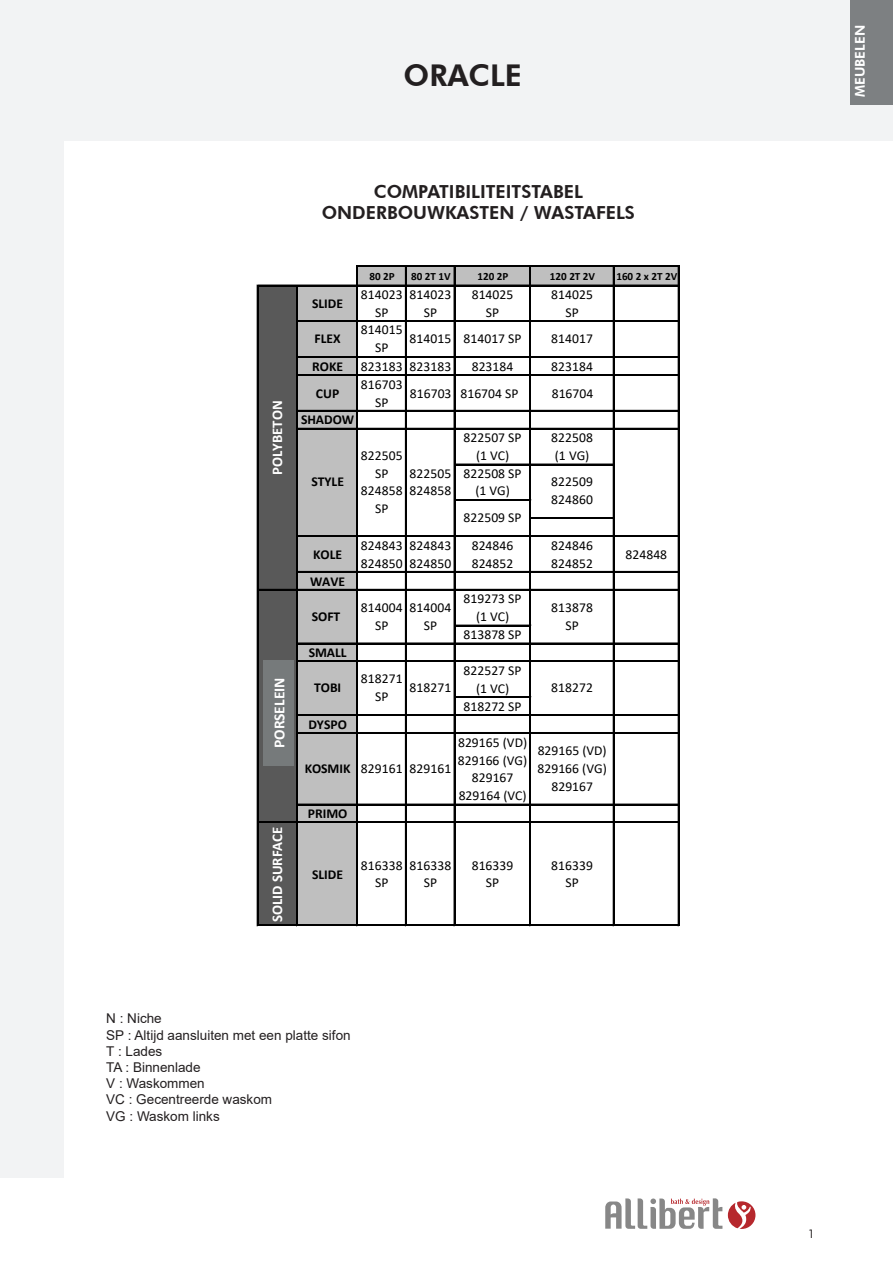
<style>
.page{position:relative;width:893px;height:1263px;background:#fff}
.page>*{position:absolute;margin:0;border:0;box-sizing:border-box;transform-origin:0 0}
.t1{font:800 30px "Futura BT";color:#231f20}
.t2{font:800 18px/21.6px "Futura BT";color:#231f20;text-align:center}
.t3{font:700 15.45px "Calibri";color:#fff}
.t4{font:700 14.85px "Calibri";color:#fff}
.t5{font:13.65px/17.9px "Calibri";letter-spacing:.005em;color:#000;text-align:center}
.t6{font:700 13.65px "Calibri";color:#000}
.t7{font:13.5px/16.2px "Arial";color:#231f20}
.t8{font:800 13.5px "Futura BT";color:#fff}
.t9{font:12px "Futura BT";color:#231f20}
.t10{font:700 11.1px "Calibri";color:#000}
.s1{font-weight:700}
</style>
<div class="page">
<div style="left:0;top:0;width:893px;height:140px;background:#f2f3f4"></div>
<svg style="left:605px;top:1198px;width:117px;height:31px"></svg>
<svg style="left:728px;top:1201px;width:27px;height:28px"></svg>
<div style="left:357px;top:266px;width:322px;height:20px;background:#bfbfbf"></div>
<div style="left:258px;top:286px;width:39px;height:639px;background:#595959"></div>
<div style="left:297px;top:286px;width:60px;height:639px;background:#bfbfbf"></div>
<hr style="left:356px;top:266px;width:1px;height:660px;background:#000">
<hr style="left:357px;top:266px;width:1px;height:660px;background:#000">
<hr style="left:405px;top:267px;width:1px;height:659px;background:#000">
<hr style="left:454px;top:267px;width:1px;height:659px;background:#000">
<hr style="left:529px;top:267px;width:1px;height:659px;background:#000">
<hr style="left:530px;top:267px;width:1px;height:659px;background:#000">
<hr style="left:613px;top:267px;width:1px;height:659px;background:#000">
<hr style="left:678px;top:267px;width:1px;height:659px;background:#000">
<hr style="left:257px;top:285px;width:1px;height:641px;background:#000">
<hr style="left:296px;top:286px;width:2px;height:640px;background:#000">
<hr style="left:358px;top:265px;width:321px;height:1px;background:#000">
<hr style="left:358px;top:266px;width:321px;height:1px;background:#000">
<hr style="left:258px;top:285px;width:421px;height:1px;background:#000">
<hr style="left:298px;top:321px;width:381px;height:1px;background:#000">
<hr style="left:298px;top:356px;width:381px;height:1px;background:#000">
<hr style="left:298px;top:357px;width:381px;height:1px;background:#000">
<hr style="left:298px;top:374px;width:381px;height:2px;background:#000">
<hr style="left:298px;top:410px;width:381px;height:1px;background:#000">
<hr style="left:298px;top:428px;width:381px;height:1px;background:#000">
<hr style="left:455px;top:464px;width:159px;height:1px;background:#000">
<hr style="left:455px;top:500px;width:76px;height:1px;background:#000">
<hr style="left:531px;top:517px;width:83px;height:1px;background:#000">
<hr style="left:531px;top:518px;width:83px;height:1px;background:#000">
<hr style="left:298px;top:535px;width:381px;height:2px;background:#000">
<hr style="left:298px;top:571px;width:381px;height:1px;background:#000">
<hr style="left:258px;top:589px;width:421px;height:1px;background:#000">
<hr style="left:455px;top:625px;width:76px;height:1px;background:#000">
<hr style="left:298px;top:643px;width:381px;height:1px;background:#000">
<hr style="left:298px;top:661px;width:381px;height:1px;background:#000">
<hr style="left:455px;top:696px;width:76px;height:1px;background:#000">
<hr style="left:455px;top:697px;width:76px;height:1px;background:#000">
<hr style="left:298px;top:714px;width:381px;height:2px;background:#000">
<hr style="left:298px;top:732px;width:381px;height:2px;background:#000">
<hr style="left:298px;top:804px;width:381px;height:1px;background:#000">
<hr style="left:258px;top:822px;width:421px;height:1px;background:#000">
<hr style="left:258px;top:924px;width:421px;height:1px;background:#000">
<hr style="left:258px;top:925px;width:421px;height:1px;background:#000">
<div style="left:850px;top:0;width:43px;height:105px;background:#7d8082"></div>
<div style="left:264px;top:660px;width:30px;height:105px;background:#767a7b"></div>
<div style="left:0;top:132px;width:64px;height:1046px;background:#f2f3f4"></div>
<h1 class="t1" style="left:404px;top:57px;width:120px">ORACLE</h1>
<h2 class="t2" style="left:322px;top:180px;width:315px">COMPATIBILITEITSTABEL<br>ONDERBOUWKASTEN / WASTAFELS</h2>
<p class="t10" style="left:369px;top:268px;width:27px">80 2P</p>
<p class="t10" style="left:411px;top:268px;width:41px">80 2T 1V</p>
<p class="t10" style="left:477px;top:268px;width:32px">120 2P</p>
<p class="t10" style="left:550px;top:268px;width:47px">120 2T 2V</p>
<p class="t10" style="left:616px;top:268px;width:62px">160 2 x 2T 2V</p>
<p class="t6" style="left:312px;top:294px;width:33px">SLIDE</p>
<p class="t5" style="left:361px;top:285px;width:43px">814023<br>SP</p>
<p class="t5" style="left:410px;top:285px;width:43px">814023<br>SP</p>
<p class="t5" style="left:472px;top:285px;width:43px">814025<br>SP</p>
<p class="t5" style="left:551px;top:285px;width:43px">814025<br>SP</p>
<p class="t4" style="left:267px;top:475px;width:76px;rotate:-90deg">POLYBETON</p>
<p class="t4" style="left:267px;top:744px;width:78px;rotate:-90deg">CERAMIQUE</p>
<p class="t3" style="left:268px;top:748px;width:72px;rotate:-90deg">PORSELEIN</p>
<p class="t4" style="left:267px;top:922px;width:97px;rotate:-90deg">SOLID SURFACE</p>
<p class="t6" style="left:315px;top:329px;width:28px">FLEX</p>
<p class="t5" style="left:361px;top:321px;width:43px">814015<br>SP</p>
<p class="t5" style="left:410px;top:329px;width:43px">814015</p>
<p class="t5" style="left:551px;top:329px;width:43px">814017</p>
<p class="t5" style="left:464px;top:329px;width:59px">814017 SP</p>
<p class="t6" style="left:312px;top:357px;width:32px">ROKE</p>
<p class="t5" style="left:361px;top:357px;width:92px">823183 823183</p>
<p class="t5" style="left:472px;top:357px;width:43px">823184</p>
<p class="t5" style="left:551px;top:357px;width:43px">823184</p>
<p class="t6" style="left:316px;top:383px;width:25px">CUP</p>
<p class="t5" style="left:361px;top:375px;width:43px">816703<br>SP</p>
<p class="t5" style="left:410px;top:384px;width:110px">816703 816704 SP</p>
<p class="t5" style="left:552px;top:384px;width:43px">816704</p>
<p class="t6" style="left:301px;top:410px;width:55px">SHADOW</p>
<p class="t5" style="left:464px;top:429px;width:59px">822507 SP (1 VC)</p>
<p class="t5" style="left:551px;top:429px;width:43px;text-align:left">822508 (1 VG)</p>
<p class="t5" style="left:361px;top:446px;width:43px">822505<br>SP<br>824858<br>SP</p>
<p class="t5" style="left:410px;top:464px;width:43px;text-align:left">822505<br>824858</p>
<p class="t5" style="left:464px;top:464px;width:59px">822508 SP (1 VG)</p>
<p class="t5" style="left:551px;top:473px;width:43px;text-align:left">822509<br>824860</p>
<p class="t5" style="left:464px;top:508px;width:59px">822509 SP</p>
<p class="t6" style="left:311px;top:472px;width:34px">STYLE</p>
<p class="t6" style="left:313px;top:544px;width:30px">KOLE</p>
<p class="t5" style="left:361px;top:536px;width:43px;text-align:left">824843<br>824850</p>
<p class="t5" style="left:410px;top:536px;width:43px;text-align:left">824843<br>824850</p>
<p class="t5" style="left:472px;top:536px;width:43px;text-align:left">824846<br>824852</p>
<p class="t5" style="left:551px;top:536px;width:43px;text-align:left">824846<br>824852</p>
<p class="t5" style="left:625px;top:545px;width:43px">824848</p>
<p class="t6" style="left:310px;top:571px;width:37px">WAVE</p>
<p class="t5" style="left:464px;top:590px;width:59px">819273 SP (1 VC)<br>813878 SP</p>
<p class="t6" style="left:309px;top:643px;width:39px">SMALL</p>
<p class="t5" style="left:464px;top:661px;width:59px">822527 SP (1 VC)<br>818272 SP</p>
<p class="t6" style="left:308px;top:714px;width:40px">DYSPO</p>
<p class="t5" style="left:305px;top:759px;width:148px"><span class="s1">KOSMIK</span> 829161 829161</p>
<p class="t6" style="left:312px;top:606px;width:30px">SOFT</p>
<p class="t5" style="left:361px;top:598px;width:43px">814004<br>SP</p>
<p class="t5" style="left:410px;top:598px;width:43px">814004<br>SP</p>
<p class="t5" style="left:551px;top:598px;width:43px">813878<br>SP</p>
<p class="t6" style="left:314px;top:678px;width:29px">TOBI</p>
<p class="t5" style="left:361px;top:669px;width:43px">818271<br>SP</p>
<p class="t5" style="left:410px;top:678px;width:43px">818271</p>
<p class="t5" style="left:551px;top:678px;width:43px">818272</p>
<p class="t5" style="left:458px;top:733px;width:71px">829165 (VD)<br>829166 (VG)<br>829167<br>829164 (VC)</p>
<p class="t5" style="left:538px;top:742px;width:71px">829165 (VD)<br>829166 (VG)<br>829167</p>
<p class="t6" style="left:308px;top:804px;width:41px">PRIMO</p>
<p class="t6" style="left:312px;top:864px;width:33px">SLIDE</p>
<p class="t5" style="left:361px;top:856px;width:43px">816338<br>SP</p>
<p class="t5" style="left:410px;top:856px;width:43px">816338<br>SP</p>
<p class="t5" style="left:472px;top:856px;width:43px">816339<br>SP</p>
<p class="t5" style="left:551px;top:856px;width:43px">816339<br>SP</p>
<p class="t7" style="left:106px;top:1010px;width:246px">N : Niche<br>SP : Altijd aansluiten met een platte sifon<br>T : Lades<br>TA : Binnenlade<br>V : Waskommen<br>VC : Gecentreerde waskom<br>VG : Waskom links</p>
<p class="t8" style="left:852px;top:97px;width:73px;rotate:-90deg">MEUBELEN</p>
<p class="t9" style="left:808px;top:1226px;width:9px">1</p>
</div>
